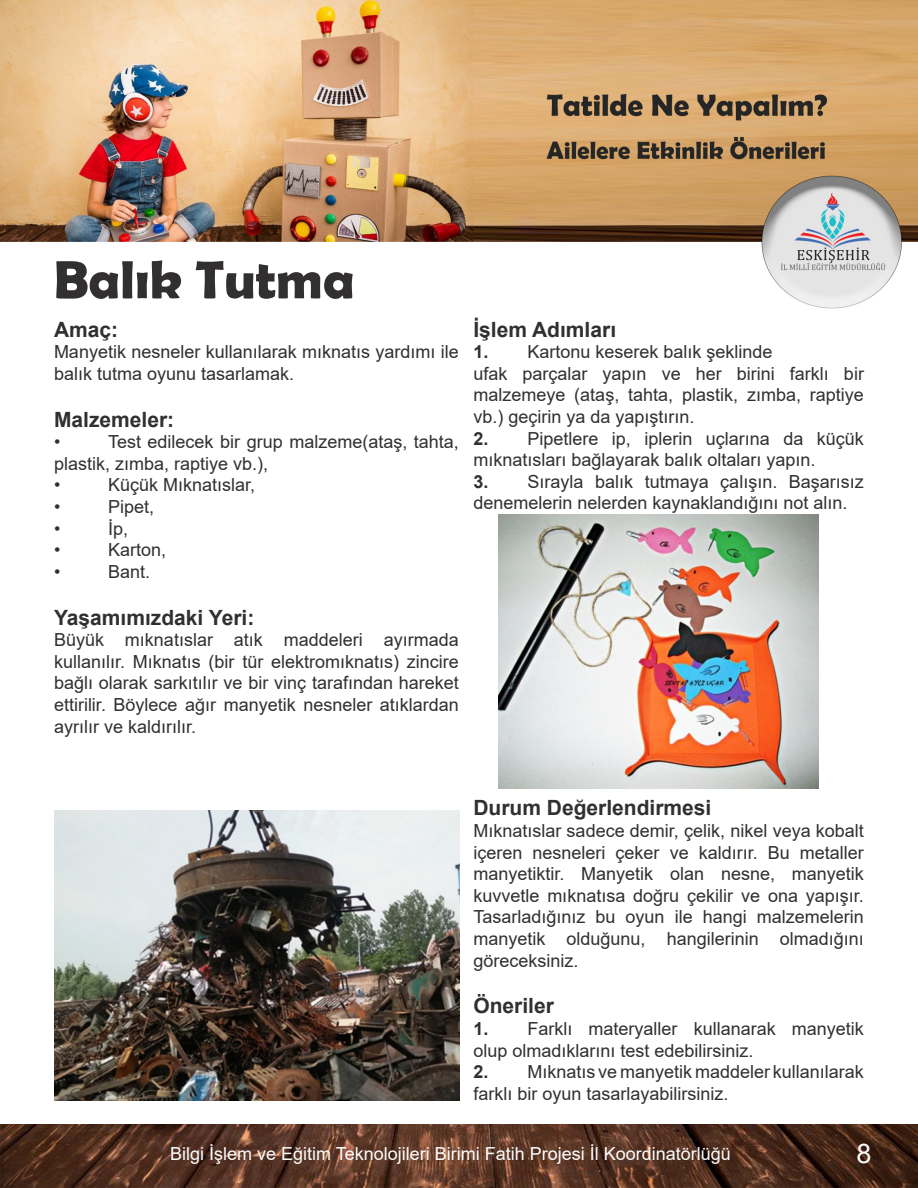
<style>
.page{position:relative;width:918px;height:1188px;background:#fff}
.page>*{position:absolute;margin:0;border:0;box-sizing:border-box;transform-origin:0 0}
.t1{font:700 54px "Berlin Sans FB Demi";color:#312f30}
.t2{font:27px "Arial";color:#fafafa}
.t3{font:700 21px "Arial";color:#312f30}
.t4{font:18px/21.6px "Arial";color:#312f30}
.t5{font:18px "Arial";color:#fcfcfc}
.s1{font-weight:700}
</style>
<div class="page">
<img style="left:0;top:0;width:918px;height:309px">
<img style="left:0;top:1124px;width:918px;height:64px">
<img style="left:54px;top:811px;width:405px;height:289px">
<img style="left:499px;top:514px;width:319px;height:274px">
<p class="t1" style="left:54px;top:248px;width:302px">Balık Tutma</p>
<p class="t3" style="left:54px;top:314px;width:66px">Amaç:</p>
<p class="t4" style="left:54px;top:341px;width:406px">Manyetik nesneler kullanılarak mıknatıs yardımı ile balık tutma oyunu tasarlamak.</p>
<p class="t3" style="left:54px;top:404px;width:122px">Malzemeler:</p>
<p class="t4" style="left:54px;top:431px;width:8px">•</p>
<p class="t4" style="left:54px;top:431px;width:407px;text-indent:54px">Test edilecek bir grup malzeme(ataş, tahta, plastik, zımba, raptiye vb.),</p>
<p class="t4" style="left:54px;top:474px;width:8px">•</p>
<p class="t4" style="left:108px;top:474px;width:149px">Küçük Mıknatıslar,</p>
<p class="t4" style="left:54px;top:496px;width:8px">•</p>
<p class="t4" style="left:108px;top:496px;width:48px">Pipet,</p>
<p class="t4" style="left:54px;top:517px;width:8px">•</p>
<p class="t4" style="left:108px;top:517px;width:22px">İp,</p>
<p class="t4" style="left:54px;top:539px;width:8px">•</p>
<p class="t4" style="left:108px;top:539px;width:60px">Karton,</p>
<p class="t4" style="left:54px;top:561px;width:8px">•</p>
<p class="t4" style="left:108px;top:561px;width:44px">Bant.</p>
<p class="t3" style="left:54px;top:602px;width:202px">Yaşamımızdaki Yeri:</p>
<p class="t4" style="left:54px;top:629px;width:406px;text-align:justify">Büyük mıknatıslar atık maddeleri ayırmada kullanılır. Mıknatıs (bir tür elektromıknatıs) zincire bağlı olarak sarkıtılır ve bir vinç tarafından hareket ettirilir. Böylece ağır manyetik nesneler atıklardan ayrılır ve kaldırılır.</p>
<p class="t3" style="left:473px;top:314px;width:144px">İşlem Adımları</p>
<p class="t4" style="left:473px;top:341px;width:301px"><span class="s1">1.</span> Kartonu keserek balık şeklinde</p>
<p class="t4" style="left:473px;top:363px;width:392px;text-align:justify">ufak parçalar yapın ve her birini farklı bir malzemeye (ataş, tahta, plastik, zımba, raptiye vb.) geçirin ya da yapıştırın.</p>
<p class="t4" style="left:473px;top:427px;width:392px"><span class="s1">2.</span> Pipetlere ip, iplerin uçlarına da küçük mıknatısları bağlayarak balık oltaları yapın.</p>
<p class="t4" style="left:473px;top:471px;width:392px"><span class="s1">3.</span> Sırayla balık tutmaya çalışın. Başarısız denemelerin nelerden kaynaklandığını not alın.</p>
<p class="t3" style="left:473px;top:793px;width:240px">Durum Değerlendirmesi</p>
<p class="t4" style="left:473px;top:820px;width:392px;text-align:justify">Mıknatıslar sadece demir, çelik, nikel veya kobalt içeren nesneleri çeker ve kaldırır. Bu metaller manyetiktir. Manyetik olan nesne, manyetik kuvvetle mıknatısa doğru çekilir ve ona yapışır.<br>Tasarladığınız bu oyun ile hangi malzemelerin manyetik olduğunu, hangilerinin olmadığını göreceksiniz.</p>
<p class="t3" style="left:473px;top:991px;width:82px">Öneriler</p>
<p class="t4" style="left:473px;top:1018px;width:392px"><span class="s1">1.</span> Farklı materyaller kullanarak manyetik olup olmadıklarını test edebilirsiniz.</p>
<p class="t4" style="left:473px;top:1061px;width:392px"><span class="s1">2.</span> Mıknatıs ve manyetik maddeler kullanılarak farklı bir oyun tasarlayabilirsiniz.</p>
<p class="t5" style="left:170px;top:1142px;width:562px">Bilgi İşlem ve Eğitim Teknolojileri Birimi Fatih Projesi İl Koordinatörlüğü</p>
<h2 class="t2" style="left:856px;top:1135px;width:17px">8</h2>
</div>
